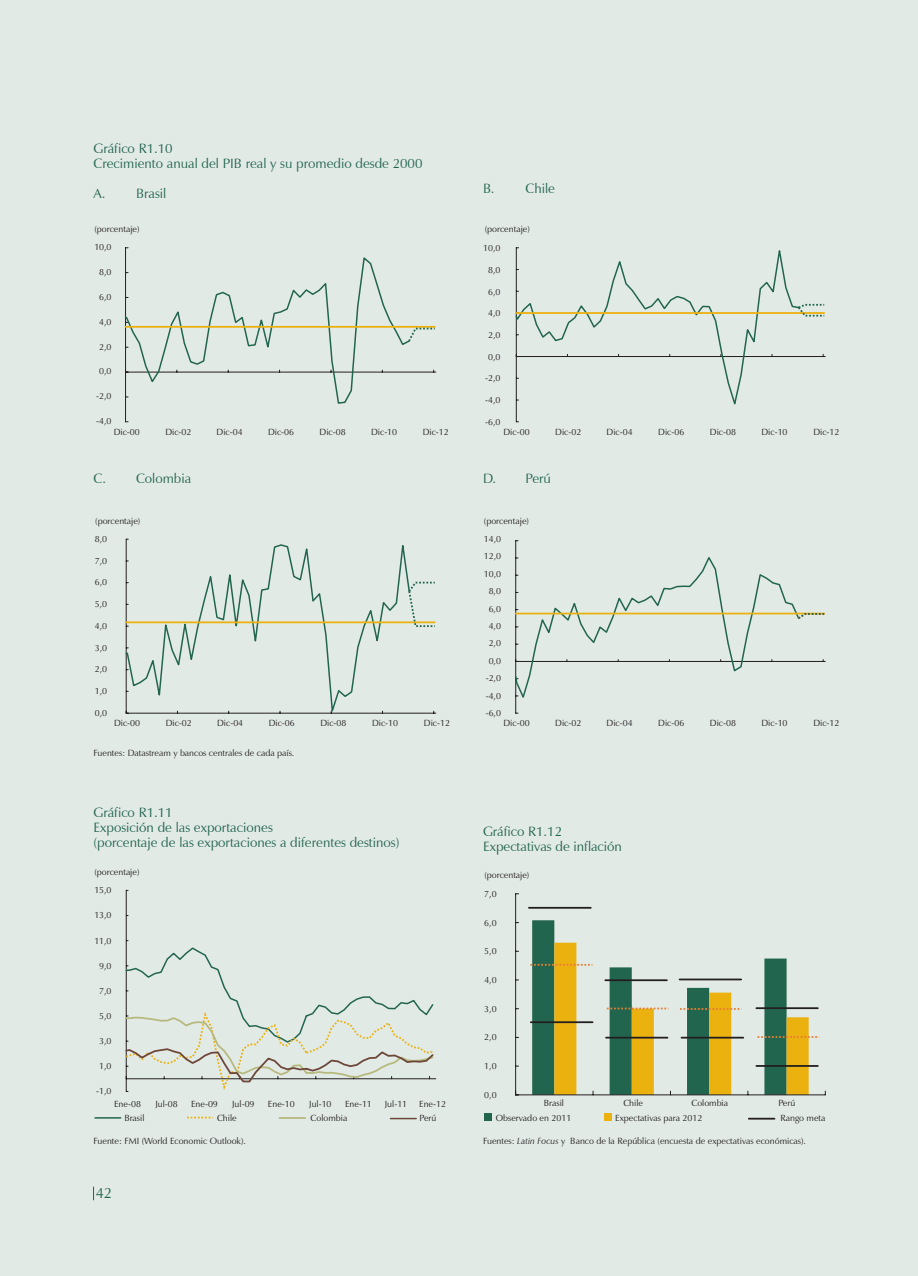
<style>
.page{position:relative;width:918px;height:1276px;background:#fff}
.page>*{position:absolute;margin:0;border:0;box-sizing:border-box;transform-origin:0 0}
.t1{font:15px "Zapf Humanist 601 BT";color:#22654f}
.titulo_grafico{font:13.5px "Zapf Humanist 601 BT";color:#22654f}
.pie_grafica{font:9px "Zapf Humanist 601 BT";color:#231f20}
.s1{font-style:italic}
</style>
<div class="page">
<div style="left:0;top:0;width:917px;height:1276px;background:#e2eae6"></div>
<svg style="left:93px;top:1186px;width:1px;height:14px"></svg>
<hr style="left:126px;top:890px;width:1px;height:201px;background:#231f20">
<hr style="left:126px;top:1078px;width:310px;height:1px;background:#231f20">
<svg style="left:125px;top:940px;width:310px;height:152px"></svg>
<svg style="left:95px;top:1117px;width:26px;height:1px"></svg>
<svg style="left:187px;top:1116px;width:26px;height:2px"></svg>
<hr style="left:280px;top:1117px;width:25px;height:2px;background:#b7b97d">
<hr style="left:390px;top:1117px;width:26px;height:2px;background:#6d4739">
<hr style="left:125px;top:248px;width:1px;height:174px;background:#231f20">
<svg style="left:124px;top:257px;width:313px;height:147px"></svg>
<hr style="left:516px;top:248px;width:1px;height:174px;background:#231f20">
<hr style="left:516px;top:356px;width:309px;height:1px;background:#231f20">
<svg style="left:515px;top:247px;width:281px;height:162px"></svg>
<hr style="left:516px;top:312px;width:308px;height:2px;background:#ebb10f">
<svg style="left:796px;top:303px;width:29px;height:14px"></svg>
<hr style="left:126px;top:713px;width:310px;height:1px;background:#231f20">
<svg style="left:125px;top:538px;width:286px;height:176px"></svg>
<hr style="left:126px;top:621px;width:309px;height:2px;background:#ebb10f">
<svg style="left:407px;top:581px;width:29px;height:47px"></svg>
<hr style="left:515px;top:894px;width:1px;height:201px;background:#231f20">
<hr style="left:516px;top:1094px;width:309px;height:1px;background:#231f20">
<hr style="left:529px;top:907px;width:62px;height:1px;background:#231f20">
<svg style="left:530px;top:920px;width:289px;height:175px"></svg>
<div style="left:484px;top:1113px;width:8px;height:7px;background:#22654f"></div>
<div style="left:604px;top:1113px;width:8px;height:7px;background:#ebb10f"></div>
<hr style="left:749px;top:1117px;width:26px;height:2px;background:#231f20">
<hr style="left:515px;top:541px;width:1px;height:172px;background:#231f20">
<svg style="left:514px;top:554px;width:312px;height:147px"></svg>
<p class="titulo_grafico" style="left:94px;top:140px;width:81px">Gráfico R1.10</p>
<p class="titulo_grafico" style="left:94px;top:155px;width:330px">Crecimiento anual del PIB real y su promedio desde 2000</p>
<p class="titulo_grafico" style="left:94px;top:185px;width:74px">A. Brasil</p>
<p class="titulo_grafico" style="left:483px;top:180px;width:74px">B. Chile</p>
<p class="pie_grafica" style="left:94px;top:224px;width:47px">(porcentaje)</p>
<p class="pie_grafica" style="left:485px;top:224px;width:47px">(porcentaje)</p>
<p class="pie_grafica" style="left:94px;top:242px;width:19px">10,0</p>
<p class="pie_grafica" style="left:483px;top:243px;width:19px">10,0</p>
<p class="pie_grafica" style="left:99px;top:267px;width:14px">8,0</p>
<p class="pie_grafica" style="left:488px;top:265px;width:14px">8,0</p>
<p class="pie_grafica" style="left:99px;top:291px;width:14px">6,0</p>
<p class="pie_grafica" style="left:488px;top:286px;width:14px">6,0</p>
<p class="pie_grafica" style="left:99px;top:316px;width:14px">4,0</p>
<p class="pie_grafica" style="left:488px;top:308px;width:14px">4,0</p>
<p class="pie_grafica" style="left:488px;top:330px;width:14px">2,0</p>
<p class="pie_grafica" style="left:99px;top:341px;width:14px">2,0</p>
<p class="pie_grafica" style="left:488px;top:351px;width:14px">0,0</p>
<p class="pie_grafica" style="left:99px;top:366px;width:14px">0,0</p>
<p class="pie_grafica" style="left:485px;top:373px;width:17px">-2,0</p>
<p class="pie_grafica" style="left:96px;top:391px;width:17px">-2,0</p>
<p class="pie_grafica" style="left:485px;top:395px;width:17px">-4,0</p>
<p class="pie_grafica" style="left:96px;top:416px;width:17px">-4,0</p>
<p class="pie_grafica" style="left:114px;top:426px;width:28px">Dic-00</p>
<p class="pie_grafica" style="left:165px;top:426px;width:28px">Dic-02</p>
<p class="pie_grafica" style="left:217px;top:426px;width:28px">Dic-04</p>
<p class="pie_grafica" style="left:268px;top:426px;width:28px">Dic-06</p>
<p class="pie_grafica" style="left:320px;top:426px;width:28px">Dic-08</p>
<p class="pie_grafica" style="left:371px;top:426px;width:28px">Dic-10</p>
<p class="pie_grafica" style="left:423px;top:426px;width:28px">Dic-12</p>
<p class="pie_grafica" style="left:485px;top:416px;width:17px">-6,0</p>
<p class="pie_grafica" style="left:504px;top:426px;width:28px">Dic-00</p>
<p class="pie_grafica" style="left:555px;top:426px;width:28px">Dic-02</p>
<p class="pie_grafica" style="left:607px;top:426px;width:28px">Dic-04</p>
<p class="pie_grafica" style="left:658px;top:426px;width:28px">Dic-06</p>
<p class="pie_grafica" style="left:710px;top:426px;width:28px">Dic-08</p>
<p class="pie_grafica" style="left:762px;top:426px;width:28px">Dic-10</p>
<p class="pie_grafica" style="left:813px;top:426px;width:28px">Dic-12</p>
<p class="titulo_grafico" style="left:94px;top:469px;width:99px">C. Colombia</p>
<p class="titulo_grafico" style="left:483px;top:469px;width:70px">D. Perú</p>
<p class="pie_grafica" style="left:95px;top:515px;width:47px">(porcentaje)</p>
<p class="pie_grafica" style="left:95px;top:534px;width:14px">8,0</p>
<p class="pie_grafica" style="left:95px;top:555px;width:14px">7,0</p>
<p class="pie_grafica" style="left:95px;top:577px;width:14px">6,0</p>
<p class="pie_grafica" style="left:95px;top:599px;width:14px">5,0</p>
<p class="pie_grafica" style="left:95px;top:620px;width:14px">4,0</p>
<p class="pie_grafica" style="left:95px;top:642px;width:14px">3,0</p>
<p class="pie_grafica" style="left:95px;top:664px;width:14px">2,0</p>
<p class="pie_grafica" style="left:95px;top:686px;width:14px">1,0</p>
<p class="pie_grafica" style="left:95px;top:707px;width:14px">0,0</p>
<p class="pie_grafica" style="left:114px;top:717px;width:28px">Dic-00</p>
<p class="pie_grafica" style="left:166px;top:717px;width:28px">Dic-02</p>
<p class="pie_grafica" style="left:217px;top:717px;width:28px">Dic-04</p>
<p class="pie_grafica" style="left:269px;top:717px;width:28px">Dic-06</p>
<p class="pie_grafica" style="left:320px;top:717px;width:28px">Dic-08</p>
<p class="pie_grafica" style="left:372px;top:717px;width:28px">Dic-10</p>
<p class="pie_grafica" style="left:424px;top:717px;width:28px">Dic-12</p>
<p class="pie_grafica" style="left:94px;top:747px;width:202px">Fuentes: Datastream y bancos centrales de cada país.</p>
<p class="titulo_grafico" style="left:94px;top:804px;width:81px">Gráfico R1.11</p>
<p class="titulo_grafico" style="left:94px;top:819px;width:181px">Exposición de las exportaciones</p>
<p class="titulo_grafico" style="left:94px;top:834px;width:307px">(porcentaje de las exportaciones a diferentes destinos)</p>
<p class="pie_grafica" style="left:94px;top:867px;width:47px">(porcentaje)</p>
<p class="pie_grafica" style="left:94px;top:885px;width:19px">15,0</p>
<p class="pie_grafica" style="left:94px;top:910px;width:19px">13,0</p>
<p class="pie_grafica" style="left:94px;top:935px;width:19px">11,0</p>
<p class="pie_grafica" style="left:99px;top:960px;width:14px">9,0</p>
<p class="pie_grafica" style="left:99px;top:985px;width:14px">7,0</p>
<p class="pie_grafica" style="left:99px;top:1010px;width:14px">5,0</p>
<p class="pie_grafica" style="left:99px;top:1035px;width:14px">3,0</p>
<p class="pie_grafica" style="left:99px;top:1061px;width:14px">1,0</p>
<p class="pie_grafica" style="left:96px;top:1086px;width:17px">-1,0</p>
<p class="pie_grafica" style="left:114px;top:1098px;width:28px">Ene-08</p>
<p class="pie_grafica" style="left:155px;top:1098px;width:24px">Jul-08</p>
<p class="pie_grafica" style="left:191px;top:1098px;width:28px">Ene-09</p>
<p class="pie_grafica" style="left:232px;top:1098px;width:24px">Jul-09</p>
<p class="pie_grafica" style="left:268px;top:1098px;width:28px">Ene-10</p>
<p class="pie_grafica" style="left:309px;top:1098px;width:24px">Jul-10</p>
<p class="pie_grafica" style="left:345px;top:1098px;width:28px">Ene-11</p>
<p class="pie_grafica" style="left:385px;top:1098px;width:24px">Jul-11</p>
<p class="pie_grafica" style="left:419px;top:1098px;width:28px">Ene-12</p>
<p class="pie_grafica" style="left:124px;top:1113px;width:22px">Brasil</p>
<p class="pie_grafica" style="left:217px;top:1112px;width:21px">Chile</p>
<p class="pie_grafica" style="left:311px;top:1113px;width:38px">Colombia</p>
<p class="pie_grafica" style="left:420px;top:1113px;width:18px">Perú</p>
<p class="pie_grafica" style="left:484px;top:515px;width:47px">(porcentaje)</p>
<p class="pie_grafica" style="left:484px;top:533px;width:19px">14,0</p>
<p class="pie_grafica" style="left:484px;top:551px;width:19px">12,0</p>
<p class="pie_grafica" style="left:484px;top:568px;width:19px">10,0</p>
<p class="pie_grafica" style="left:489px;top:586px;width:14px">8,0</p>
<p class="pie_grafica" style="left:489px;top:603px;width:14px">6,0</p>
<p class="pie_grafica" style="left:489px;top:621px;width:14px">4,0</p>
<p class="pie_grafica" style="left:489px;top:638px;width:14px">2,0</p>
<p class="pie_grafica" style="left:489px;top:655px;width:14px">0,0</p>
<p class="pie_grafica" style="left:486px;top:673px;width:17px">-2,0</p>
<p class="pie_grafica" style="left:486px;top:690px;width:17px">-4,0</p>
<p class="pie_grafica" style="left:486px;top:707px;width:17px">-6,0</p>
<p class="pie_grafica" style="left:504px;top:717px;width:28px">Dic-00</p>
<p class="pie_grafica" style="left:555px;top:717px;width:28px">Dic-02</p>
<p class="pie_grafica" style="left:607px;top:717px;width:28px">Dic-04</p>
<p class="pie_grafica" style="left:658px;top:717px;width:28px">Dic-06</p>
<p class="pie_grafica" style="left:710px;top:717px;width:28px">Dic-08</p>
<p class="pie_grafica" style="left:762px;top:717px;width:28px">Dic-10</p>
<p class="pie_grafica" style="left:813px;top:717px;width:28px">Dic-12</p>
<p class="titulo_grafico" style="left:483px;top:823px;width:81px">Gráfico R1.12</p>
<p class="titulo_grafico" style="left:483px;top:838px;width:140px">Expectativas de inflación</p>
<p class="pie_grafica" style="left:484px;top:870px;width:47px">(porcentaje)</p>
<p class="pie_grafica" style="left:484px;top:888px;width:14px">7,0</p>
<p class="pie_grafica" style="left:484px;top:917px;width:14px">6,0</p>
<p class="pie_grafica" style="left:484px;top:946px;width:14px">5,0</p>
<p class="pie_grafica" style="left:484px;top:974px;width:14px">4,0</p>
<p class="pie_grafica" style="left:484px;top:1003px;width:14px">3,0</p>
<p class="pie_grafica" style="left:484px;top:1032px;width:14px">2,0</p>
<p class="pie_grafica" style="left:484px;top:1061px;width:14px">1,0</p>
<p class="pie_grafica" style="left:484px;top:1089px;width:14px">0,0</p>
<p class="pie_grafica" style="left:544px;top:1098px;width:22px">Brasil</p>
<p class="pie_grafica" style="left:623px;top:1098px;width:21px">Chile</p>
<p class="pie_grafica" style="left:691px;top:1098px;width:38px">Colombia</p>
<p class="pie_grafica" style="left:778px;top:1098px;width:18px">Perú</p>
<p class="pie_grafica" style="left:496px;top:1112px;width:77px">Observado en 2011</p>
<p class="pie_grafica" style="left:615px;top:1112px;width:89px">Expectativas para 2012</p>
<p class="pie_grafica" style="left:780px;top:1112px;width:47px">Rango meta</p>
<p class="pie_grafica" style="left:94px;top:1135px;width:154px">Fuente: FMI (World Economic Outlook).</p>
<p class="pie_grafica" style="left:483px;top:1135px;width:324px">Fuentes: <span class="s1">Latin Focus</span> y Banco de la República (encuesta de expectativas económicas).</p>
<h1 class="t1" style="left:96px;top:1184px;width:18px">42</h1>
</div>
